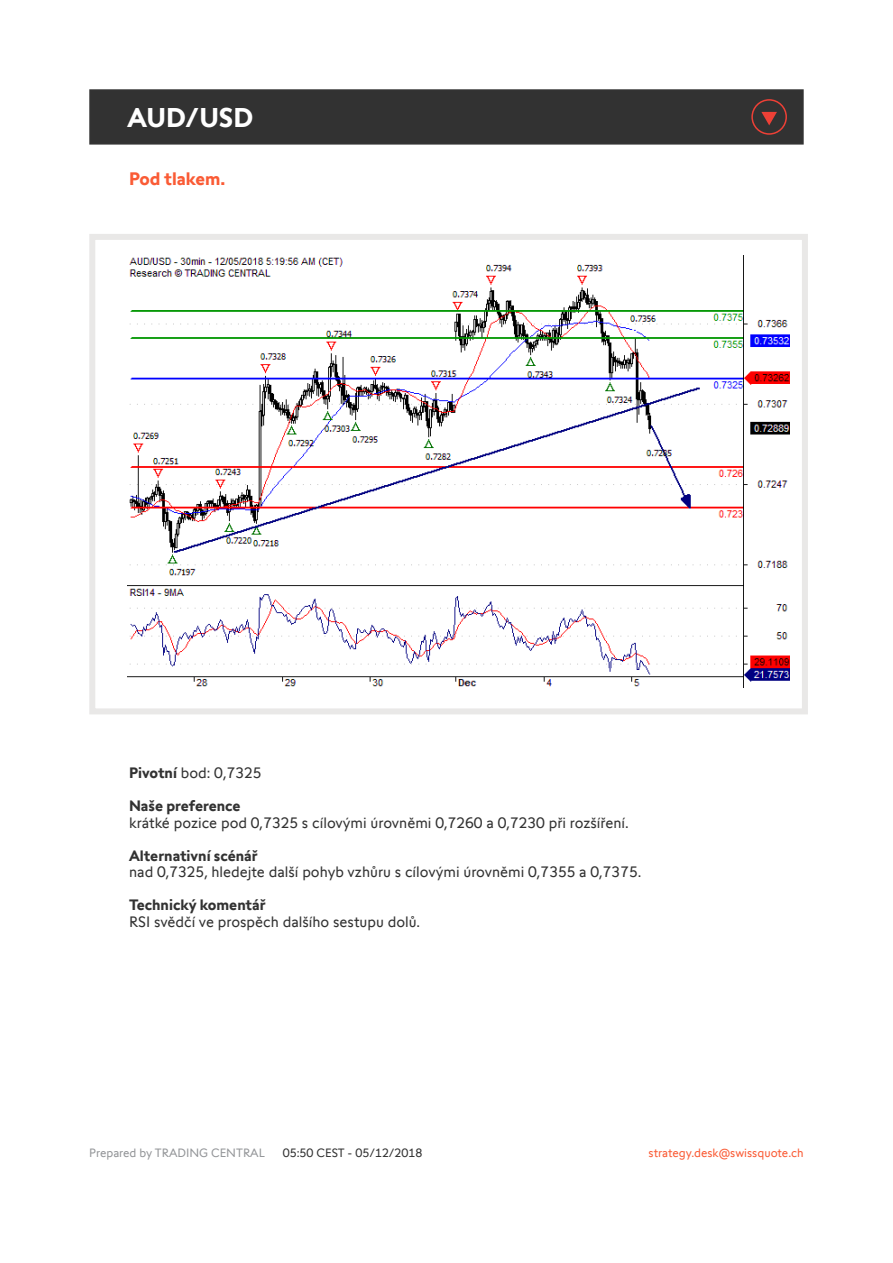
<style>
.page{position:relative;width:893px;height:1263px;background:#fff}
.page>*{position:absolute;margin:0;border:0;box-sizing:border-box;transform-origin:0 0}
.t1{font:700 27px "Swissquote CT";color:#fff}
.t2{font:700 18px "Swissquote CT";color:#fa5b35}
.t3{font:15px "Swissquote CT";color:#323232}
.t4{font:700 15px "Swissquote CT";color:#323232}
.t5{font:12px "Swissquote CT";color:#fa5b35}
.t6{font:12px "Swissquote CT";color:#939598}
.t7{font:12px "Swissquote CT";color:#323232}
.s1{font-weight:700}
</style>
<div class="page">
<div style="left:89px;top:234px;width:719px;height:480px;border:6px solid #e9e8e7"></div>
<div style="left:89px;top:89px;width:715px;height:56px;background:#323232;border:2px solid #323232"></div>
<img style="left:128px;top:255px;width:661px;height:432px">
<svg style="left:751px;top:99px;width:36px;height:36px"></svg>
<h1 class="t1" style="left:128px;top:101px;width:127px">AUD/USD</h1>
<p class="t2" style="left:129px;top:168px;width:98px">Pod tlakem.</p>
<p class="t3" style="left:129px;top:764px;width:134px"><span class="s1">Pivotní</span> bod: 0,7325</p>
<p class="t4" style="left:129px;top:797px;width:113px">Naše preference</p>
<p class="t3" style="left:129px;top:814px;width:501px">krátké pozice pod 0,7325 s cílovými úrovněmi 0,7260 a 0,7230 při rozšíření.</p>
<p class="t4" style="left:129px;top:846px;width:130px">Alternativní scénář</p>
<p class="t3" style="left:129px;top:863px;width:514px">nad 0,7325, hledejte další pohyb vzhůru s cílovými úrovněmi 0,7355 a 0,7375.</p>
<p class="t4" style="left:129px;top:896px;width:138px">Technický komentář</p>
<p class="t3" style="left:129px;top:913px;width:293px">RSI svědčí ve prospěch dalšího sestupu dolů.</p>
<p class="t6" style="left:89px;top:1145px;width:177px">Prepared by TRADING CENTRAL</p>
<p class="t7" style="left:283px;top:1145px;width:141px">05:50 CEST - 05/12/2018</p>
<p class="t5" style="left:649px;top:1145px;width:157px">strategy.desk@swissquote.ch</p>
</div>
